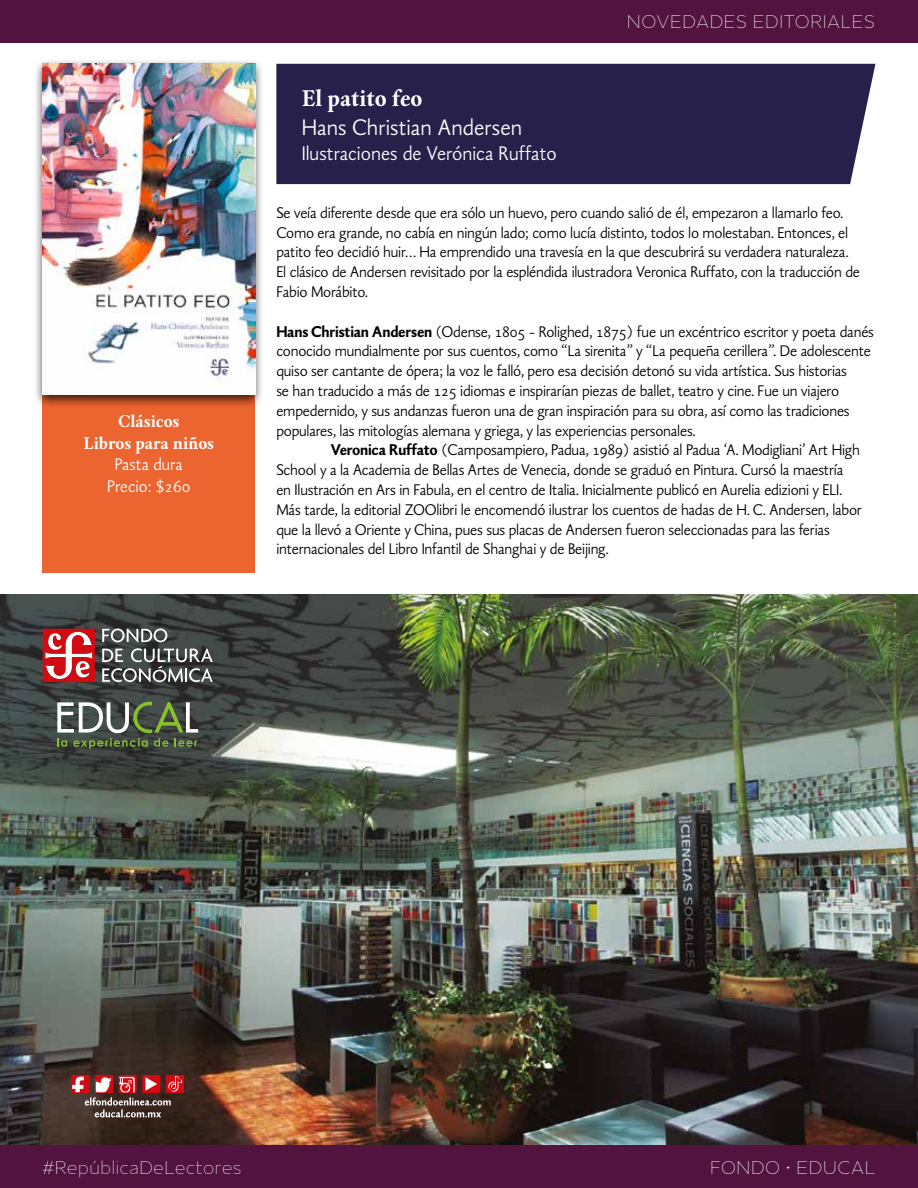
<style>
.page{position:relative;width:918px;height:1188px;background:#fff}
.page>*{position:absolute;margin:0;border:0;box-sizing:border-box;transform-origin:0 0}
.t1{font:24px "Fondo Sans";color:#fff}
.t2{font:700 24px "Fondo";color:#fff}
.t3{font:21px "Fondo Sans";color:#fff}
.t4{font:18px "Minaxi Hairline Text";color:#fff}
.t5{font:700 18px/21.6px "Fondo";color:#fff;text-align:center}
.t6{font:18px/21.6px "Fondo Sans";color:#fff;text-align:center}
.t7{font:16.5px/19.8px "Fondo Sans";letter-spacing:-.015em;color:#000}
.s1{font-weight:700}
</style>
<div class="page">
<img style="left:0;top:594px;width:918px;height:551px">
<div style="left:0;top:1145px;width:918px;height:43px;background:#52143e"></div>
<div style="left:0;top:0;width:918px;height:43px;background:#52143e"></div>
<div style="left:43px;top:64px;width:212px;height:509px;background:#ec642f"></div>
<div style="left:34px;top:59px;width:230px;height:349px;background:#000;opacity:.75"></div>
<img style="left:43px;top:64px;width:212px;height:331px">
<div style="left:276px;top:64px;width:599px;height:120px;background:#26204a"></div>
<svg style="left:43px;top:629px;width:52px;height:53px"></svg>
<svg style="left:102px;top:629px;width:65px;height:13px"></svg>
<svg style="left:102px;top:648px;width:111px;height:34px"></svg>
<svg style="left:57px;top:701px;width:141px;height:48px;background:#616d59"></svg>
<div style="left:166px;top:1075px;width:18px;height:18px;background:#d20a11"></div>
<svg style="left:71px;top:1075px;width:111px;height:42px;background:#864c49"></svg>
<p class="t5" style="left:83px;top:410px;width:132px">Clásicos<br>Libros para niños</p>
<p class="t6" style="left:107px;top:454px;width:85px">Pasta dura<br>Precio: $260</p>
<h1 class="t2" style="left:302px;top:84px;width:122px">El patito feo</h1>
<h1 class="t1" style="left:302px;top:114px;width:222px">Hans Christian Andersen</h1>
<p class="t3" style="left:302px;top:142px;width:256px">Ilustraciones de Verónica Ruffato</p>
<p class="t4" style="left:627px;top:11px;width:250px">NOVEDADES EDITORIALES</p>
<p class="t7" style="left:276px;top:203px;width:585px">Se veía diferente desde que era sólo un huevo, pero cuando salió de él, empezaron a llamarlo feo.<br>Como era grande, no cabía en ningún lado; como lucía distinto, todos lo molestaban. Entonces, el patito feo decidió huir… Ha emprendido una travesía en la que descubrirá su verdadera naturaleza.<br>El clásico de Andersen revisitado por la espléndida ilustradora Veronica Ruffato, con la traducción de Fabio Morábito.</p>
<p class="t7" style="left:276px;top:322px;width:599px"><span class="s1">Hans Christian Andersen</span> (Odense, 1805 - Rolighed, 1875) fue un excéntrico escritor y poeta danés conocido mundialmente por sus cuentos, como “La sirenita” y “La pequeña cerillera”. De adolescente quiso ser cantante de ópera; la voz le falló, pero esa decisión detonó su vida artística. Sus historias<br>se han traducido a más de 125 idiomas e inspirarían piezas de ballet, teatro y cine. Fue un viajero empedernido, y sus andanzas fueron una de gran inspiración para su obra, así como las tradiciones populares, las mitologías alemana y griega, y las experiencias personales.</p>
<p class="t7" style="left:276px;top:440px;width:587px;text-indent:54px"><span class="s1">Veronica Ruffato</span> (Camposampiero, Padua, 1989) asistió al Padua ‘A. Modigliani’ Art High School y a la Academia de Bellas Artes de Venecia, donde se graduó en Pintura. Cursó la maestría en Ilustración en Ars in Fabula, en el centro de Italia. Inicialmente publicó en Aurelia edizioni y ELI.<br>Más tarde, la editorial ZOOlibri le encomendó ilustrar los cuentos de hadas de H. C. Andersen, labor que la llevó a Oriente y China, pues sus placas de Andersen fueron seleccionadas para las ferias internacionales del Libro Infantil de Shanghai y de Beijing.</p>
<p class="t4" style="left:43px;top:1157px;width:201px">#RepúblicaDeLectores</p>
<p class="t4" style="left:710px;top:1157px;width:167px">FONDO • EDUCAL</p>
</div>
